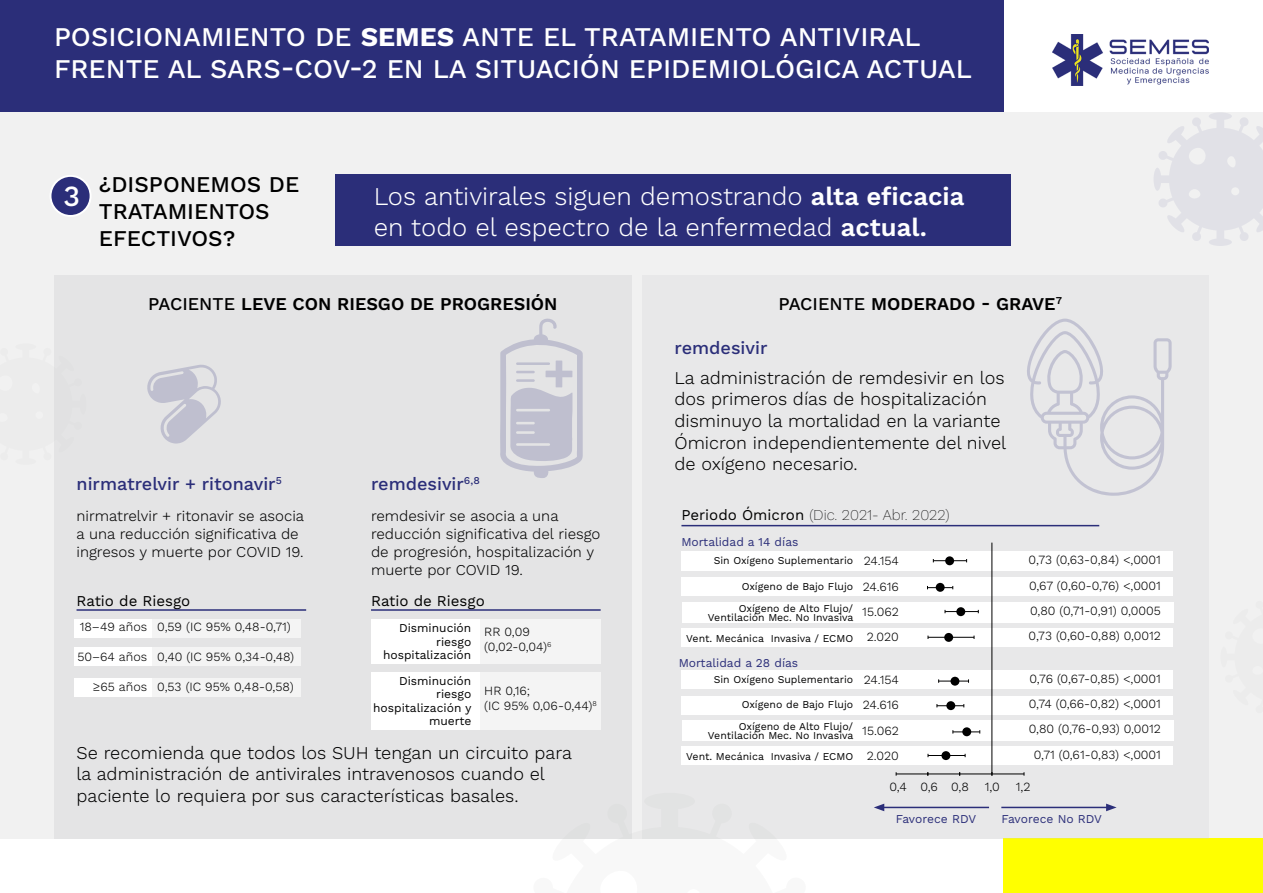
<style>
.page{position:relative;width:1263px;height:893px;background:#fff}
.page>*{position:absolute;margin:0;border:0;box-sizing:border-box;transform-origin:0 0}
.t1{font:500 29.25px "Work Sans";color:#fff}
.t2{font:500 27px/32.4px "Work Sans";color:#fff}
.t3{font:300 25.5px/30.6px "Work Sans";color:#fff}
.t4{font:500 22.5px/27px "Work Sans";color:#000}
.t5{font:300 18px/21.6px "Work Sans";color:#000}
.t6{font:600 18px "Work Sans";color:#000}
.t7{font:500 18px "Work Sans";color:#2b2e79}
.t8{font:300 15px/18px "Work Sans";color:#000}
.t9{font:100 15px "Work Sans";color:#000}
.t10{font:15px "Work Sans";color:#000}
.t11{font:300 12.6px/25.2px "Work Sans";color:#000;text-align:center}
.t12{font:12px/13.5px "Work Sans";color:#000;text-align:right}
.t13{font:12px "Work Sans";color:#2b2e79}
.t14{font:10.5px/21.8px "Work Sans";color:#000}
.s1{font-weight:700}
.s2{font-weight:600}
.s3{font-weight:500}
.s4{font-weight:400}
</style>
<div class="page">
<div style="left:0;top:0;width:1003px;height:126px;background:#2b2e79"></div>
<div style="left:0;top:113px;width:1263px;height:726px;background:#f1f1f1"></div>
<img style="left:1052px;top:34px;width:157px;height:52px">
<div style="left:50px;top:176px;width:41px;height:40px;background:#2b2e79;border-radius:50%"></div>
<div style="left:50px;top:175px;width:42px;height:42px;border:2px solid #fff;border-radius:50%"></div>
<svg style="left:1153px;top:112px;width:110px;height:134px"></svg>
<div style="left:1003px;top:839px;width:260px;height:54px;background:#ff0"></div>
<div style="left:54px;top:276px;width:577px;height:563px;background:#e4e4e5"></div>
<div style="left:643px;top:276px;width:566px;height:563px;background:#e8e8e9"></div>
<div style="left:75px;top:619px;width:77px;height:18px;background:#fff"></div>
<div style="left:75px;top:647px;width:77px;height:19px;background:#fff"></div>
<div style="left:75px;top:678px;width:77px;height:19px;background:#fff"></div>
<div style="left:152px;top:619px;width:148px;height:18px;background:#f4f4f4"></div>
<div style="left:152px;top:647px;width:148px;height:19px;background:#f4f4f4"></div>
<div style="left:152px;top:678px;width:148px;height:19px;background:#f4f4f4"></div>
<hr style="left:77px;top:609px;width:229px;height:2px;background:#2b2e79">
<hr style="left:371px;top:609px;width:230px;height:2px;background:#2b2e79">
<hr style="left:681px;top:525px;width:418px;height:1px;background:#2b2e79">
<svg style="left:147px;top:365px;width:74px;height:79px"></svg>
<svg style="left:500px;top:318px;width:83px;height:160px"></svg>
<div style="left:371px;top:619px;width:109px;height:44px;background:#fff"></div>
<div style="left:681px;top:551px;width:491px;height:19px;background:#fff"></div>
<div style="left:681px;top:670px;width:491px;height:18px;background:#fff"></div>
<div style="left:681px;top:577px;width:491px;height:19px;background:#fff"></div>
<div style="left:681px;top:696px;width:491px;height:18px;background:#fff"></div>
<div style="left:682px;top:602px;width:491px;height:21px;background:#fff"></div>
<div style="left:682px;top:721px;width:491px;height:20px;background:#fff"></div>
<div style="left:681px;top:628px;width:491px;height:19px;background:#fff"></div>
<div style="left:681px;top:746px;width:491px;height:19px;background:#fff"></div>
<div style="left:448px;top:619px;width:153px;height:44px;background:#f4f4f4"></div>
<div style="left:448px;top:672px;width:153px;height:57px;background:#f4f4f4"></div>
<div style="left:371px;top:672px;width:109px;height:57px;background:#fff"></div>
<svg style="left:1027px;top:319px;width:144px;height:177px"></svg>
<hr style="left:928px;top:637px;width:46px;height:1px;background:#000">
<hr style="left:928px;top:755px;width:37px;height:1px;background:#000">
<hr style="left:933px;top:560px;width:33px;height:1px;background:#000">
<hr style="left:896px;top:774px;width:32px;height:1px;background:#000">
<hr style="left:927px;top:774px;width:32px;height:1px;background:#000">
<hr style="left:960px;top:774px;width:32px;height:1px;background:#000">
<hr style="left:992px;top:774px;width:32px;height:1px;background:#000">
<svg style="left:938px;top:679px;width:31px;height:4px"></svg>
<svg style="left:936px;top:704px;width:28px;height:3px"></svg>
<svg style="left:952px;top:730px;width:28px;height:4px"></svg>
<hr style="left:945px;top:611px;width:33px;height:1px;background:#000">
<svg style="left:927px;top:586px;width:26px;height:3px"></svg>
<div style="left:944px;top:633px;width:9px;height:9px;background:#000;border-radius:50%"></div>
<div style="left:941px;top:751px;width:9px;height:9px;background:#000;border-radius:50%"></div>
<div style="left:956px;top:607px;width:9px;height:9px;background:#000;border-radius:50%"></div>
<div style="left:936px;top:583px;width:9px;height:9px;background:#000;border-radius:50%"></div>
<div style="left:945px;top:556px;width:9px;height:9px;background:#000;border-radius:50%"></div>
<div style="left:950px;top:677px;width:9px;height:9px;background:#000;border-radius:50%"></div>
<div style="left:946px;top:701px;width:9px;height:9px;background:#000;border-radius:50%"></div>
<div style="left:962px;top:727px;width:9px;height:9px;background:#000;border-radius:50%"></div>
<hr style="left:991px;top:543px;width:1px;height:230px;background:#000">
<hr style="left:882px;top:807px;width:107px;height:1px;background:#2b2e79">
<svg style="left:874px;top:804px;width:10px;height:7px"></svg>
<hr style="left:1001px;top:807px;width:107px;height:1px;background:#2b2e79">
<svg style="left:1106px;top:804px;width:10px;height:7px"></svg>
<div style="left:336px;top:175px;width:675px;height:71px;background:#2b2e79"></div>
<h2 class="t2" style="left:54px;top:22px;width:919px">POSICIONAMIENTO DE <span class="s1">SEMES</span> ANTE EL TRATAMIENTO ANTIVIRAL<br>FRENTE AL SARS-COV-2 EN LA SITUACIÓN EPIDEMIOLÓGICA ACTUAL</h2>
<h1 class="t1" style="left:63px;top:179px;width:19px">3</h1>
<h3 class="t4" style="left:99px;top:172px;width:202px">¿DISPONEMOS DE<br>TRATAMIENTOS<br>EFECTIVOS?</h3>
<h3 class="t3" style="left:374px;top:182px;width:592px">Los antivirales siguen demostrando <span class="s2">alta eficacia </span>en todo el espectro de la enfermedad <span class="s2">actual.</span></h3>
<h3 class="t6" style="left:148px;top:293px;width:411px"><span class="s3">PACIENTE</span> LEVE CON RIESGO DE PROGRESIÓN</h3>
<h3 class="t7" style="left:674px;top:337px;width:94px">remdesivir</h3>
<h3 class="t6" style="left:778px;top:293px;width:285px"><span class="s3">PACIENTE</span> MODERADO - GRAVE<sup>7</sup></h3>
<h3 class="t5" style="left:674px;top:368px;width:333px">La administración de remdesivir en los dos primeros días de hospitalización disminuyo la mortalidad en la variante Ómicron independientemente del nivel de oxígeno necesario.</h3>
<h3 class="t7" style="left:77px;top:473px;width:207px">nirmatrelvir + ritonavir<sup>5</sup></h3>
<h3 class="t7" style="left:371px;top:473px;width:110px">remdesivir<sup>6,8</sup></h3>
<p class="t8" style="left:77px;top:508px;width:229px">nirmatrelvir + ritonavir se asocia a una reducción significativa de ingresos y muerte por COVID 19.</p>
<p class="t8" style="left:371px;top:508px;width:231px">remdesivir se asocia a una reducción significativa del riesgo de progresión, hospitalización y muerte por COVID 19.</p>
<p class="t10" style="left:77px;top:592px;width:115px">Ratio de Riesgo</p>
<p class="t10" style="left:371px;top:592px;width:115px">Ratio de Riesgo</p>
<p class="t11" style="left:80px;top:614px;width:69px">18–49 años</p>
<p class="t11" style="left:77px;top:644px;width:71px">50–64 años</p>
<p class="t11" style="left:93px;top:674px;width:56px">≥65 años</p>
<p class="t11" style="left:157px;top:614px;width:135px">0,59 (IC 95% 0,48-0,71)</p>
<p class="t11" style="left:157px;top:644px;width:139px">0,40 (IC 95% 0,34-0,48)</p>
<p class="t11" style="left:157px;top:674px;width:138px">0,53 (IC 95% 0,48-0,58)</p>
<p class="t12" style="left:383px;top:622px;width:90px">Disminución riesgo hospitalización</p>
<p class="t11" style="left:484px;top:624px;width:69px;line-height:15px;text-align:left">RR 0,09 (0,02-0,04)<sup>6</sup></p>
<p class="t11" style="left:484px;top:684px;width:114px;line-height:15px;text-align:left">HR 0,16;<br>(IC 95% 0,06-0,44)<sup>8</sup></p>
<p class="t12" style="left:373px;top:675px;width:100px">Disminución riesgo hospitalización y muerte</p>
<h3 class="t5" style="left:77px;top:743px;width:497px">Se recomienda que todos los SUH tengan un circuito para la administración de antivirales intravenosos cuando el paciente lo requiera por sus características basales.</h3>
<p class="t9" style="left:681px;top:506px;width:270px"><span class="s4">Periodo Ómicron</span> (Dic. 2021- Abr. 2022)</p>
<p class="t13" style="left:681px;top:535px;width:119px">Mortalidad a 14 días</p>
<p class="t14" style="left:714px;top:550px;width:141px">Sin Oxígeno Suplementario</p>
<p class="t14" style="left:739px;top:576px;width:116px">Oxígeno de Bajo Flujo<br>Oxígeno de Alto Flujo/</p>
<p class="t14" style="left:686px;top:607px;width:169px;line-height:21.1px;text-align:right">Ventilación Mec. No Invasiva<br>Vent. Mecánica Invasiva / ECMO</p>
<p class="t14" style="left:714px;top:669px;width:141px">Sin Oxígeno Suplementario</p>
<p class="t14" style="left:739px;top:694px;width:116px">Oxígeno de Bajo Flujo<br>Oxígeno de Alto Flujo/</p>
<p class="t14" style="left:686px;top:725px;width:169px;line-height:21.1px;text-align:right">Ventilación Mec. No Invasiva<br>Vent. Mecánica Invasiva / ECMO</p>
<p class="t13" style="left:679px;top:656px;width:121px">Mortalidad a 28 días</p>
<p class="t11" style="left:862px;top:549px;width:38px">24.154<br>24.616<br>15.062<br>2.020</p>
<p class="t11" style="left:862px;top:668px;width:38px">24.154<br>24.616<br>15.062<br>2.020</p>
<p class="t11" style="left:1028px;top:548px;width:134px;text-align:justify">0,73 (0,63-0,84) &lt;,0001<br>0,67 (0,60-0,76) &lt;,0001<br>0,80 (0,71-0,91) 0,0005<br>0,73 (0,60-0,88) 0,0012</p>
<p class="t11" style="left:1029px;top:666px;width:134px">0,76 (0,67-0,85) &lt;,0001<br>0,74 (0,66-0,82) &lt;,0001<br>0,80 (0,76-0,93) 0,0012<br>0,71 (0,61-0,83) &lt;,0001</p>
<p class="t11" style="left:889px;top:775px;width:81px">0,4 0,6 0,8</p>
<p class="t11" style="left:985px;top:775px;width:17px">1,0</p>
<p class="t11" style="left:1016px;top:775px;width:16px">1,2</p>
<p class="t13" style="left:896px;top:811px;width:82px">Favorece RDV</p>
<p class="t13" style="left:1001px;top:811px;width:102px">Favorece No RDV</p>
</div>
